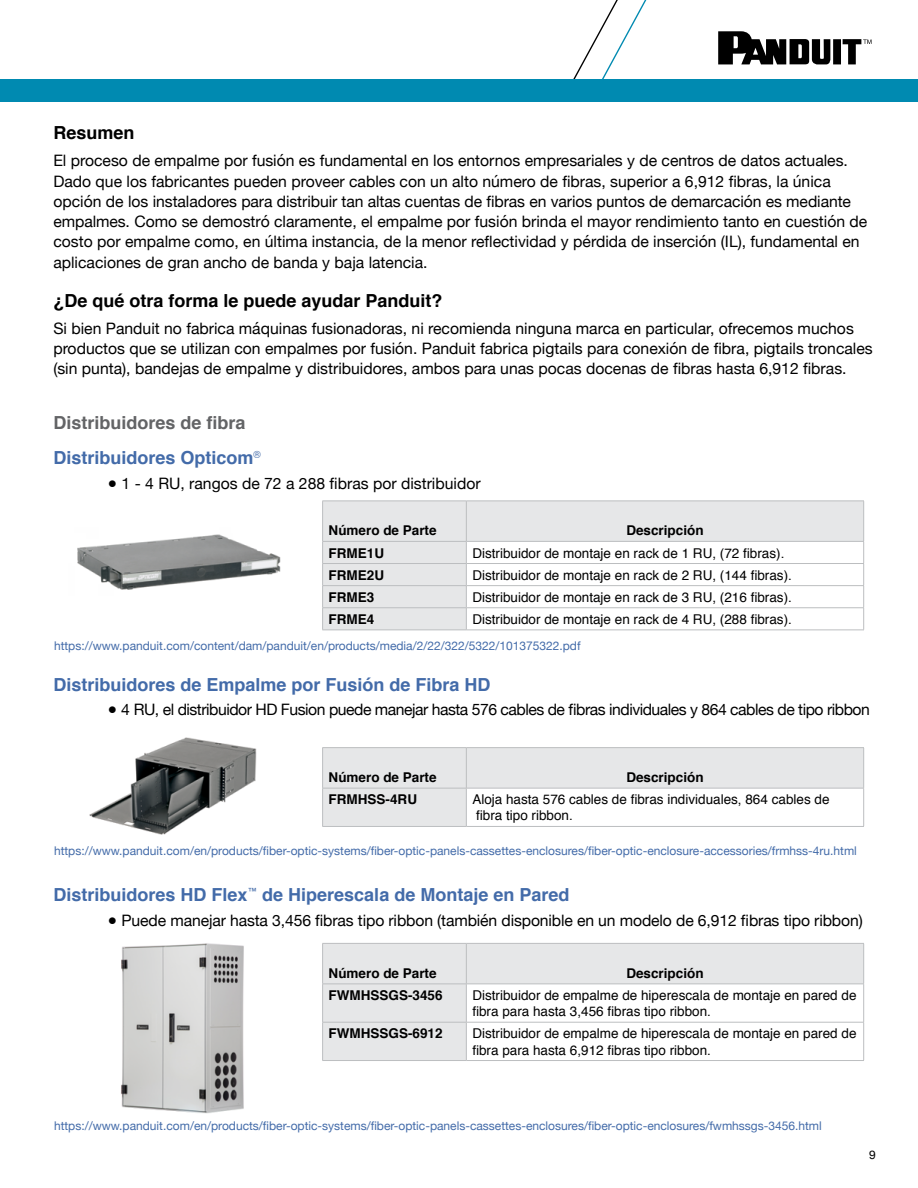
<style>
.page{position:relative;width:918px;height:1188px;background:#fff}
.page>*{position:absolute;margin:0;border:0;box-sizing:border-box;transform-origin:0 0}
.t1{font:700 18px "Helvetica";color:#436ba9}
.t2{font:700 18px "Helvetica";color:#000}
.t3{font:700 18px/35.2px "Helvetica";color:#636466}
.t4{font:15.75px/20.2px "Helvetica Neue";color:#000}
.t5{font:15.75px "Helvetica Neue";letter-spacing:-.03em;color:#000}
.t6{font:13.5px/16.2px "Helvetica";color:#000}
.t7{font:700 13.5px "Helvetica";color:#000}
.t8{font:12px "Helvetica Neue";color:#436ba9}
.t9{font:12px "Helvetica Neue";color:#000}
.s1{color:#436ba9}
.s2{font-weight:500}
</style>
<div class="page">
<svg style="left:323px;top:502px;width:540px;height:128px;fill:#e6e7e8"></svg>
<hr style="left:322px;top:501px;width:144px;height:1px;background:#bcbec0">
<hr style="left:322px;top:501px;width:1px;height:40px;background:#bcbec0">
<hr style="left:466px;top:501px;width:398px;height:1px;background:#bcbec0">
<hr style="left:466px;top:501px;width:1px;height:40px;background:#bcbec0">
<hr style="left:863px;top:501px;width:1px;height:40px;background:#bcbec0">
<hr style="left:322px;top:541px;width:144px;height:1px;background:#bcbec0">
<hr style="left:466px;top:541px;width:398px;height:1px;background:#bcbec0">
<hr style="left:322px;top:563px;width:144px;height:1px;background:#bcbec0">
<hr style="left:466px;top:563px;width:398px;height:1px;background:#bcbec0">
<hr style="left:322px;top:585px;width:144px;height:1px;background:#bcbec0">
<hr style="left:466px;top:585px;width:398px;height:1px;background:#bcbec0">
<hr style="left:322px;top:607px;width:144px;height:1px;background:#bcbec0">
<svg style="left:322px;top:542px;width:1px;height:88px"></svg>
<hr style="left:466px;top:607px;width:398px;height:1px;background:#bcbec0">
<svg style="left:466px;top:542px;width:1px;height:88px"></svg>
<svg style="left:863px;top:542px;width:1px;height:88px"></svg>
<hr style="left:322px;top:630px;width:144px;height:1px;background:#bcbec0">
<hr style="left:466px;top:630px;width:398px;height:1px;background:#bcbec0">
<svg style="left:323px;top:748px;width:540px;height:78px"></svg>
<hr style="left:322px;top:747px;width:144px;height:1px;background:#bcbec0">
<hr style="left:322px;top:748px;width:1px;height:40px;background:#bcbec0">
<hr style="left:466px;top:747px;width:398px;height:1px;background:#bcbec0">
<hr style="left:466px;top:748px;width:1px;height:40px;background:#bcbec0">
<hr style="left:863px;top:748px;width:1px;height:40px;background:#bcbec0">
<hr style="left:322px;top:788px;width:144px;height:1px;background:#bcbec0">
<hr style="left:322px;top:788px;width:1px;height:38px;background:#bcbec0">
<hr style="left:466px;top:788px;width:398px;height:1px;background:#bcbec0">
<hr style="left:466px;top:788px;width:1px;height:38px;background:#bcbec0">
<hr style="left:863px;top:788px;width:1px;height:38px;background:#bcbec0">
<hr style="left:322px;top:826px;width:144px;height:1px;background:#bcbec0">
<hr style="left:466px;top:826px;width:398px;height:1px;background:#bcbec0">
<svg style="left:323px;top:944px;width:540px;height:116px;fill:#e6e7e8"></svg>
<hr style="left:322px;top:943px;width:144px;height:1px;background:#bcbec0">
<hr style="left:322px;top:944px;width:1px;height:40px;background:#bcbec0">
<hr style="left:466px;top:943px;width:398px;height:1px;background:#bcbec0">
<hr style="left:466px;top:944px;width:1px;height:40px;background:#bcbec0">
<hr style="left:863px;top:944px;width:1px;height:40px;background:#bcbec0">
<hr style="left:322px;top:984px;width:144px;height:1px;background:#bcbec0">
<hr style="left:322px;top:984px;width:1px;height:38px;background:#bcbec0">
<hr style="left:466px;top:984px;width:398px;height:1px;background:#bcbec0">
<hr style="left:466px;top:984px;width:1px;height:38px;background:#bcbec0">
<hr style="left:863px;top:984px;width:1px;height:38px;background:#bcbec0">
<hr style="left:322px;top:1022px;width:144px;height:1px;background:#bcbec0">
<hr style="left:322px;top:1023px;width:1px;height:37px;background:#bcbec0">
<hr style="left:466px;top:1022px;width:398px;height:1px;background:#bcbec0">
<hr style="left:466px;top:1023px;width:1px;height:37px;background:#bcbec0">
<hr style="left:863px;top:1023px;width:1px;height:37px;background:#bcbec0">
<hr style="left:322px;top:1060px;width:144px;height:1px;background:#bcbec0">
<hr style="left:466px;top:1060px;width:398px;height:1px;background:#bcbec0">
<img style="left:77px;top:534px;width:204px;height:56px">
<img style="left:89px;top:737px;width:168px;height:98px">
<img style="left:121px;top:943px;width:123px;height:171px">
<svg style="left:573px;top:0;width:299px;height:79px"></svg>
<div style="left:0;top:79px;width:918px;height:23px;background:#008ab1"></div>
<p class="t2" style="left:53px;top:119px;width:83px">Resumen</p>
<p class="t4" style="left:53px;top:152px;width:815px">El proceso de empalme por fusión es fundamental en los entornos empresariales y de centros de datos actuales.<br>Dado que los fabricantes pueden proveer cables con un alto número de fibras, superior a 6,912 fibras, la única opción de los instaladores para distribuir tan altas cuentas de fibras en varios puntos de demarcación es mediante empalmes. Como se demostró claramente, el empalme por fusión brinda el mayor rendimiento tanto en cuestión de costo por empalme como, en última instancia, de la menor reflectividad y pérdida de inserción (IL), fundamental en aplicaciones de gran ancho de banda y baja latencia.</p>
<p class="t2" style="left:53px;top:286px;width:391px">¿De qué otra forma le puede ayudar Panduit?</p>
<p class="t4" style="left:53px;top:319px;width:821px">Si bien Panduit no fabrica máquinas fusionadoras, ni recomienda ninguna marca en particular, ofrecemos muchos productos que se utilizan con empalmes por fusión. Panduit fabrica pigtails para conexión de fibra, pigtails troncales (sin punta), bandejas de empalme y distribuidores, ambos para unas pocas docenas de fibras hasta 6,912 fibras.</p>
<p class="t3" style="left:53px;top:405px;width:209px">Distribuidores de fibra<br><span class="s1">Distribuidores Opticom</span><sup>®</sup></p>
<p class="t4" style="left:107px;top:474px;width:375px"><span class="s2">●</span> 1 - 4 RU, rangos de 72 a 288 fibras por distribuidor</p>
<p class="t7" style="left:329px;top:520px;width:110px">Número de Parte</p>
<p class="t7" style="left:626px;top:520px;width:79px">Descripción</p>
<p class="t7" style="left:329px;top:542px;width:57px">FRME1U</p>
<p class="t6" style="left:472px;top:545px;width:314px">Distribuidor de montaje en rack de 1 RU, (72 fibras).</p>
<p class="t7" style="left:329px;top:564px;width:57px">FRME2U</p>
<p class="t6" style="left:472px;top:567px;width:321px">Distribuidor de montaje en rack de 2 RU, (144 fibras).</p>
<p class="t7" style="left:329px;top:586px;width:47px">FRME3</p>
<p class="t6" style="left:472px;top:589px;width:321px">Distribuidor de montaje en rack de 3 RU, (216 fibras).</p>
<p class="t7" style="left:329px;top:608px;width:47px">FRME4</p>
<p class="t6" style="left:472px;top:611px;width:321px">Distribuidor de montaje en rack de 4 RU, (288 fibras).</p>
<p class="t8" style="left:54px;top:637px;width:528px">https://www.panduit.com/content/dam/panduit/en/products/media/2/22/322/5322/101375322.pdf</p>
<p class="t1" style="left:53px;top:670px;width:439px">Distribuidores de Empalme por Fusión de Fibra HD</p>
<p class="t5" style="left:107px;top:698px;width:764px"><span class="s2">●</span> 4 RU, el distribuidor HD Fusion puede manejar hasta 576 cables de fibras individuales y 864 cables de tipo ribbon</p>
<p class="t7" style="left:329px;top:766px;width:110px">Número de Parte</p>
<p class="t7" style="left:626px;top:766px;width:79px">Descripción</p>
<p class="t7" style="left:329px;top:789px;width:90px">FRMHSS-4RU</p>
<p class="t6" style="left:472px;top:792px;width:359px">Aloja hasta 576 cables de fibras individuales, 864 cables de fibra tipo ribbon.</p>
<p class="t8" style="left:54px;top:842px;width:804px">https://www.panduit.com/en/products/fiber-optic-systems/fiber-optic-panels-cassettes-enclosures/fiber-optic-enclosure-accessories/frmhss-4ru.html</p>
<p class="t1" style="left:53px;top:880px;width:518px">Distribuidores HD Flex<sup>™</sup> de Hiperescala de Montaje en Pared</p>
<p class="t4" style="left:107px;top:911px;width:757px"><span class="s2">●</span> Puede manejar hasta 3,456 fibras tipo ribbon (también disponible en un modelo de 6,912 fibras tipo ribbon)</p>
<p class="t7" style="left:329px;top:962px;width:110px">Número de Parte</p>
<p class="t7" style="left:626px;top:962px;width:79px">Descripción</p>
<p class="t7" style="left:329px;top:984px;width:116px">FWMHSSGS-3456</p>
<p class="t6" style="left:472px;top:988px;width:386px">Distribuidor de empalme de hiperescala de montaje en pared de fibra para hasta 3,456 fibras tipo ribbon.</p>
<p class="t7" style="left:329px;top:1023px;width:116px">FWMHSSGS-6912</p>
<p class="t6" style="left:472px;top:1026px;width:386px">Distribuidor de empalme de hiperescala de montaje en pared de fibra para hasta 6,912 fibras tipo ribbon.</p>
<p class="t8" style="left:54px;top:1118px;width:769px">https://www.panduit.com/en/products/fiber-optic-systems/fiber-optic-panels-cassettes-enclosures/fiber-optic-enclosures/fwmhssgs-3456.html</p>
<p class="t9" style="left:869px;top:1146px;width:8px">9</p>
</div>
